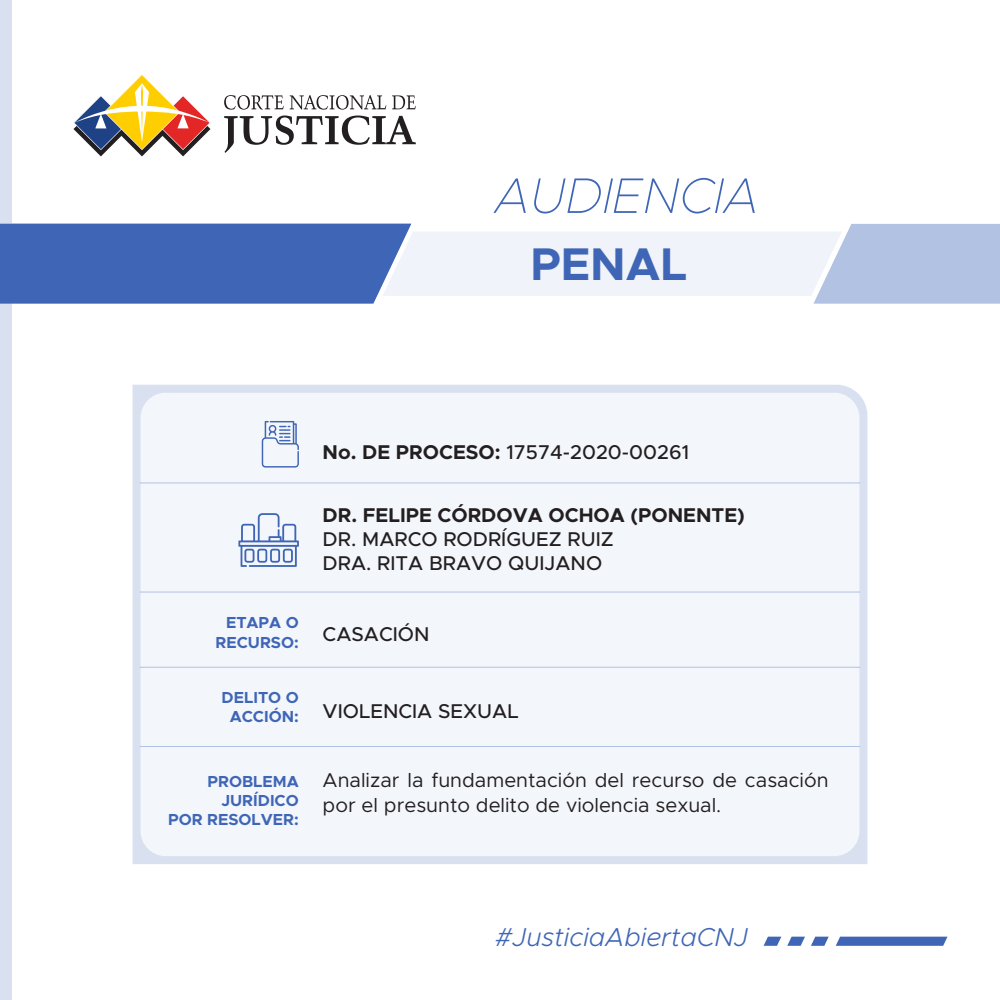
<style>
.page{position:relative;width:1000px;height:1000px;background:#fff}
.page>*{position:absolute;margin:0;border:0;box-sizing:border-box;transform-origin:0 0}
.t1{font:italic 100 50.2px "Metropolis";color:#3f66b6}
.t2{font:700 46px "Metropolis";color:#3f66b6}
.t3{font:italic 300 26px "Metropolis";color:#3f66b6}
.t4{font:500 20px/24px "Metropolis";color:#231f20}
.t5{font:20px/24px "Metropolis";color:#231f20}
.t6{font:700 20px "Metropolis";color:#231f20}
.t7{font:700 16px/19.2px "Metropolis";color:#3f66b6;text-align:right}
.s1{font-weight:700}
</style>
<div class="page">
<div style="left:133px;top:385px;width:734px;height:479px;background:#d9e0f0"></div>
<div style="left:141px;top:393px;width:718px;height:463px;background:#f3f6fb;border-radius:25px"></div>
<div style="left:0;top:0;width:12px;height:1000px;background:#d9e0f0"></div>
<svg style="left:836px;top:937px;width:112px;height:9px"></svg>
<svg style="left:811px;top:937px;width:18px;height:9px"></svg>
<svg style="left:787px;top:937px;width:18px;height:9px"></svg>
<svg style="left:764px;top:937px;width:17px;height:9px"></svg>
<svg style="left:262px;top:421px;width:37px;height:47px"></svg>
<hr style="left:140px;top:483px;width:720px;height:1px;background:#b2c2e2">
<hr style="left:140px;top:592px;width:720px;height:1px;background:#b2c2e2">
<hr style="left:140px;top:667px;width:720px;height:1px;background:#b2c2e2">
<hr style="left:140px;top:746px;width:720px;height:1px;background:#b2c2e2">
<svg style="left:238px;top:513px;width:61px;height:54px"></svg>
<svg style="left:0;top:223px;width:1000px;height:81px"></svg>
<svg style="left:224px;top:95px;width:60px;height:15px"></svg>
<svg style="left:290px;top:95px;width:96px;height:15px"></svg>
<svg style="left:392px;top:95px;width:24px;height:14px"></svg>
<svg style="left:224px;top:116px;width:192px;height:37px"></svg>
<svg style="left:73px;top:74px;width:137px;height:82px"></svg>
<h1 class="t1" style="left:495px;top:164px;width:266px">AUDIENCIA</h1>
<h2 class="t2" style="left:530px;top:235px;width:158px">PENAL</h2>
<p class="t7" style="left:216px;top:613px;width:85px">ETAPA O<br>RECURSO:</p>
<p class="t7" style="left:222px;top:688px;width:79px;text-align:center">DELITO O<br>ACCIÓN:</p>
<p class="t7" style="left:168px;top:772px;width:132px">PROBLEMA<br>JURÍDICO<br>POR RESOLVER:</p>
<p class="t4" style="left:323px;top:440px;width:368px"><span class="s1">No. DE PROCESO:</span> 17574-2020-00261</p>
<p class="t6" style="left:323px;top:503px;width:424px">DR. FELIPE CÓRDOVA OCHOA (PONENTE)</p>
<p class="t4" style="left:323px;top:527px;width:293px">DR. MARCO RODRÍGUEZ RUIZ<br>DRA. RITA BRAVO QUIJANO</p>
<p class="t4" style="left:323px;top:622px;width:108px">CASACIÓN</p>
<p class="t4" style="left:323px;top:699px;width:198px">VIOLENCIA SEXUAL</p>
<p class="t5" style="left:323px;top:769px;width:508px">Analizar la fundamentación del recurso de casación por el presunto delito de violencia sexual.</p>
<h3 class="t3" style="left:495px;top:921px;width:255px">#JusticiaAbiertaCNJ</h3>
</div>
